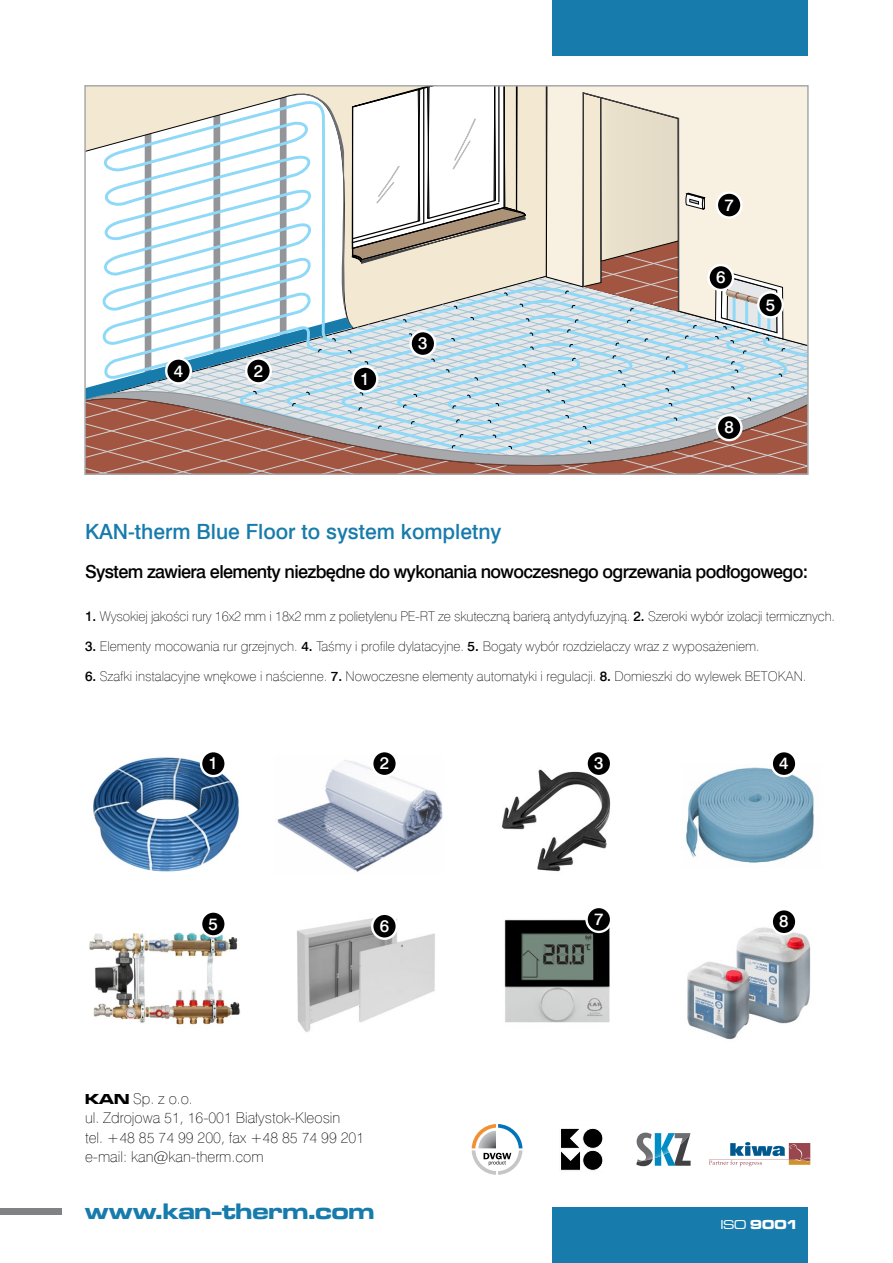
<style>
.page{position:relative;width:893px;height:1263px;background:#fff}
.page>*{position:absolute;margin:0;border:0;box-sizing:border-box;transform-origin:0 0}
.t1{font:23.4px "Microgramma D Bol Ext";color:#177bac}
.t2{font:21px "Swis 721 Md EU";color:#177bac}
.t3{font:18px "Swis 721 Md EU";letter-spacing:-.035em;color:#000}
.t4{font:16.8px "Swis 721 Md EU";color:#fff}
.t5{font:15px/19.5px "Swis 721 Th EU";color:#000}
.t6{font:13.5px "Swis 721 Th EU";color:#000}
.t7{font:13.5px "Microgramma D Bol Ext";color:#fff}
.s1{font-family:"Swis 721 Md EU"}
.s2{font-family:"Microgramma D Bol Ext"}
.s3{font-family:"Microgramma D Med Ext"}
</style>
<div class="page">
<img style="left:687px;top:927px;width:124px;height:113px">
<img style="left:501px;top:769px;width:110px;height:103px">
<svg style="left:87px;top:88px;width:719px;height:384px"></svg>
<div style="left:84px;top:85px;width:725px;height:390px;border:2px solid #a7a9ac"></div>
<img style="left:93px;top:757px;width:147px;height:115px">
<img style="left:89px;top:932px;width:151px;height:93px">
<img style="left:686px;top:767px;width:128px;height:96px">
<img style="left:277px;top:760px;width:166px;height:112px">
<img style="left:297px;top:918px;width:138px;height:115px">
<img style="left:504px;top:919px;width:106px;height:104px">
<div style="left:587px;top:751px;width:24px;height:25px;background:#000;border-radius:50%"></div>
<div style="left:585px;top:750px;width:27px;height:27px;border:2px solid #fff;border-radius:50%"></div>
<div style="left:411px;top:331px;width:24px;height:25px;background:#000;border-radius:50%"></div>
<div style="left:409px;top:330px;width:27px;height:27px;border:2px solid #fff;border-radius:50%"></div>
<div style="left:587px;top:907px;width:24px;height:25px;background:#000;border-radius:50%"></div>
<div style="left:585px;top:906px;width:27px;height:27px;border:2px solid #fff;border-radius:50%"></div>
<div style="left:717px;top:193px;width:24px;height:25px;background:#000;border-radius:50%"></div>
<div style="left:716px;top:191px;width:27px;height:28px;border:2px solid #fff;border-radius:50%"></div>
<div style="left:772px;top:751px;width:24px;height:25px;background:#000;border-radius:50%"></div>
<div style="left:770px;top:750px;width:27px;height:27px;border:2px solid #fff;border-radius:50%"></div>
<div style="left:166px;top:358px;width:25px;height:25px;background:#000;border-radius:50%"></div>
<div style="left:165px;top:357px;width:27px;height:28px;border:2px solid #fff;border-radius:50%"></div>
<div style="left:772px;top:909px;width:24px;height:25px;background:#000;border-radius:50%"></div>
<div style="left:770px;top:908px;width:27px;height:27px;border:2px solid #fff;border-radius:50%"></div>
<div style="left:717px;top:415px;width:24px;height:25px;background:#000;border-radius:50%"></div>
<div style="left:716px;top:414px;width:27px;height:27px;border:2px solid #fff;border-radius:50%"></div>
<div style="left:201px;top:751px;width:25px;height:25px;background:#000;border-radius:50%"></div>
<div style="left:200px;top:750px;width:27px;height:27px;border:2px solid #fff;border-radius:50%"></div>
<svg style="left:353px;top:366px;width:24px;height:25px"></svg>
<div style="left:351px;top:365px;width:27px;height:28px;border:2px solid #fff;border-radius:50%"></div>
<svg style="left:201px;top:911px;width:25px;height:25px"></svg>
<div style="left:200px;top:910px;width:27px;height:28px;border:2px solid #fff;border-radius:50%"></div>
<svg style="left:758px;top:292px;width:25px;height:25px"></svg>
<div style="left:757px;top:291px;width:27px;height:28px;border:2px solid #fff;border-radius:50%"></div>
<div style="left:372px;top:751px;width:25px;height:25px;background:#000;border-radius:50%"></div>
<div style="left:371px;top:750px;width:27px;height:27px;border:2px solid #fff;border-radius:50%"></div>
<svg style="left:246px;top:358px;width:25px;height:25px"></svg>
<div style="left:245px;top:357px;width:27px;height:28px;border:2px solid #fff;border-radius:50%"></div>
<svg style="left:372px;top:914px;width:25px;height:25px"></svg>
<div style="left:371px;top:912px;width:27px;height:28px;border:2px solid #fff;border-radius:50%"></div>
<div style="left:708px;top:265px;width:25px;height:25px;background:#000;border-radius:50%"></div>
<div style="left:707px;top:264px;width:27px;height:27px;border:2px solid #fff;border-radius:50%"></div>
<svg style="left:636px;top:1132px;width:55px;height:34px"></svg>
<svg style="left:472px;top:1124px;width:50px;height:51px"></svg>
<svg style="left:561px;top:1128px;width:42px;height:43px"></svg>
<div style="left:583px;top:1128px;width:20px;height:20px;background:#000;border-radius:50%"></div>
<div style="left:583px;top:1128px;width:20px;height:20px;border:1px solid #fff;border-radius:50%"></div>
<div style="left:583px;top:1150px;width:20px;height:20px;background:#000;border-radius:50%"></div>
<div style="left:583px;top:1150px;width:20px;height:20px;border:1px solid #fff;border-radius:50%"></div>
<svg style="left:709px;top:1142px;width:101px;height:24px"></svg>
<div style="left:553px;top:1208px;width:255px;height:55px;background:#177bac"></div>
<div style="left:0;top:1208px;width:61px;height:6px;background:#808285"></div>
<div style="left:553px;top:0;width:255px;height:55px;background:#177bac"></div>
<p class="t4" style="left:724px;top:195px;width:11px">7</p>
<p class="t4" style="left:174px;top:360px;width:11px">4</p>
<p class="t4" style="left:254px;top:360px;width:11px">2</p>
<p class="t4" style="left:360px;top:368px;width:11px">1</p>
<p class="t4" style="left:418px;top:333px;width:11px">3</p>
<p class="t4" style="left:716px;top:267px;width:11px">6</p>
<p class="t4" style="left:766px;top:294px;width:11px">5</p>
<p class="t4" style="left:724px;top:417px;width:11px">8</p>
<h2 class="t2" style="left:85px;top:519px;width:418px">KAN-therm Blue Floor to system kompletny</h2>
<h3 class="t3" style="left:85px;top:560px;width:725px">System zawiera elementy niezbędne do wykonania nowoczesnego ogrzewania podłogowego:</h3>
<p class="t6" style="left:85px;top:608px;width:752px"><span class="s1">1.</span> Wysokiej jakości rury 16x2 mm i 18x2 mm z polietylenu PE-RT ze skuteczną barierą antydyfuzyjną. <span class="s1">2.</span> Szeroki wybór izolacji termicznych.</p>
<p class="t6" style="left:85px;top:637px;width:676px"><span class="s1">3.</span> Elementy mocowania rur grzejnych. <span class="s1">4.</span> Taśmy i profile dylatacyjne. <span class="s1">5.</span> Bogaty wybór rozdzielaczy wraz z wyposażeniem.</p>
<p class="t6" style="left:85px;top:667px;width:723px"><span class="s1">6.</span> Szafki instalacyjne wnękowe i naścienne. <span class="s1">7.</span> Nowoczesne elementy automatyki i regulacji. <span class="s1">8.</span> Domieszki do wylewek BETOKAN.</p>
<p class="t4" style="left:209px;top:753px;width:11px">1</p>
<p class="t4" style="left:209px;top:913px;width:11px">5</p>
<p class="t4" style="left:380px;top:753px;width:11px">2</p>
<p class="t4" style="left:380px;top:916px;width:11px">6</p>
<p class="t5" style="left:85px;top:1088px;width:281px"><span class="s2">KAN</span> Sp. z o.o.<br>ul. Zdrojowa 51, 16-001 Białystok‑Kleosin<br>tel. +48 85 74 99 200, fax +48 85 74 99 201 e‑mail: kan@kan-therm.com</p>
<h1 class="t1" style="left:85px;top:1195px;width:291px">www.kan-therm.com</h1>
<p class="t4" style="left:594px;top:753px;width:11px">3</p>
<p class="t4" style="left:594px;top:909px;width:11px">7</p>
<p class="t4" style="left:779px;top:753px;width:11px">4</p>
<p class="t4" style="left:779px;top:911px;width:11px">8</p>
<p class="t7" style="left:721px;top:1216px;width:79px"><span class="s3">ISO</span> 9001</p>
</div>
